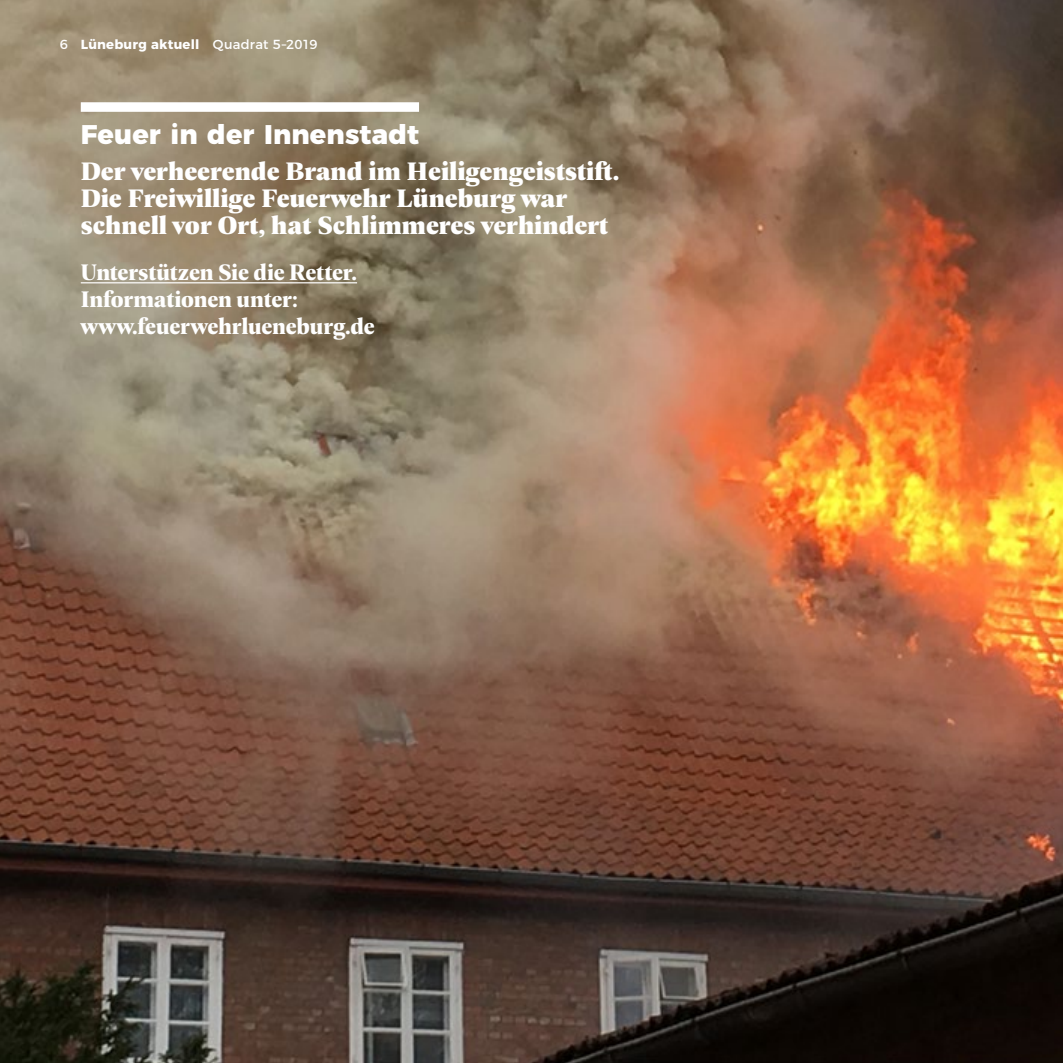
<style>
.page{position:relative;width:1063px;height:1063px;background:#fff}
.page>*{position:absolute;margin:0;border:0;box-sizing:border-box;transform-origin:0 0}
.t1{font:900 27px/27px "Geller Headline";letter-spacing:.005em;color:#fff}
.t2{font:800 27px "Montserrat";letter-spacing:.005em;color:#fff}
.t3{font:700 24px/27px "Geller Headline";letter-spacing:-.005em;color:#fff}
.t4{font:700 13.2px "Montserrat";letter-spacing:.015em;color:#fff}
.s1{font-weight:400}
</style>
<div class="page">
<img style="left:0;top:0;width:1063px;height:1063px">
<div style="left:81px;top:102px;width:338px;height:10px;background:#fff"></div>
<hr style="left:81px;top:282px;width:276px;height:1px;background:#fff">
<p class="t4" style="left:60px;top:33px;width:259px"><span class="s1">6</span> Lüneburg aktuell <span class="s1">Quadrat 5–2019</span></p>
<p class="t2" style="left:81px;top:112px;width:340px">Feuer in der Innenstadt</p>
<p class="t1" style="left:81px;top:156px;width:540px">Der verheerende Brand im Heiligengeiststift.<br>Die Freiwillige Feuerwehr Lüneburg war schnell vor Ort, hat Schlimmeres verhindert</p>
<p class="t3" style="left:81px;top:258px;width:295px">Unterstützen Sie die Retter.<br>Informationen unter: www.feuerwehrlueneburg.de</p>
</div>
